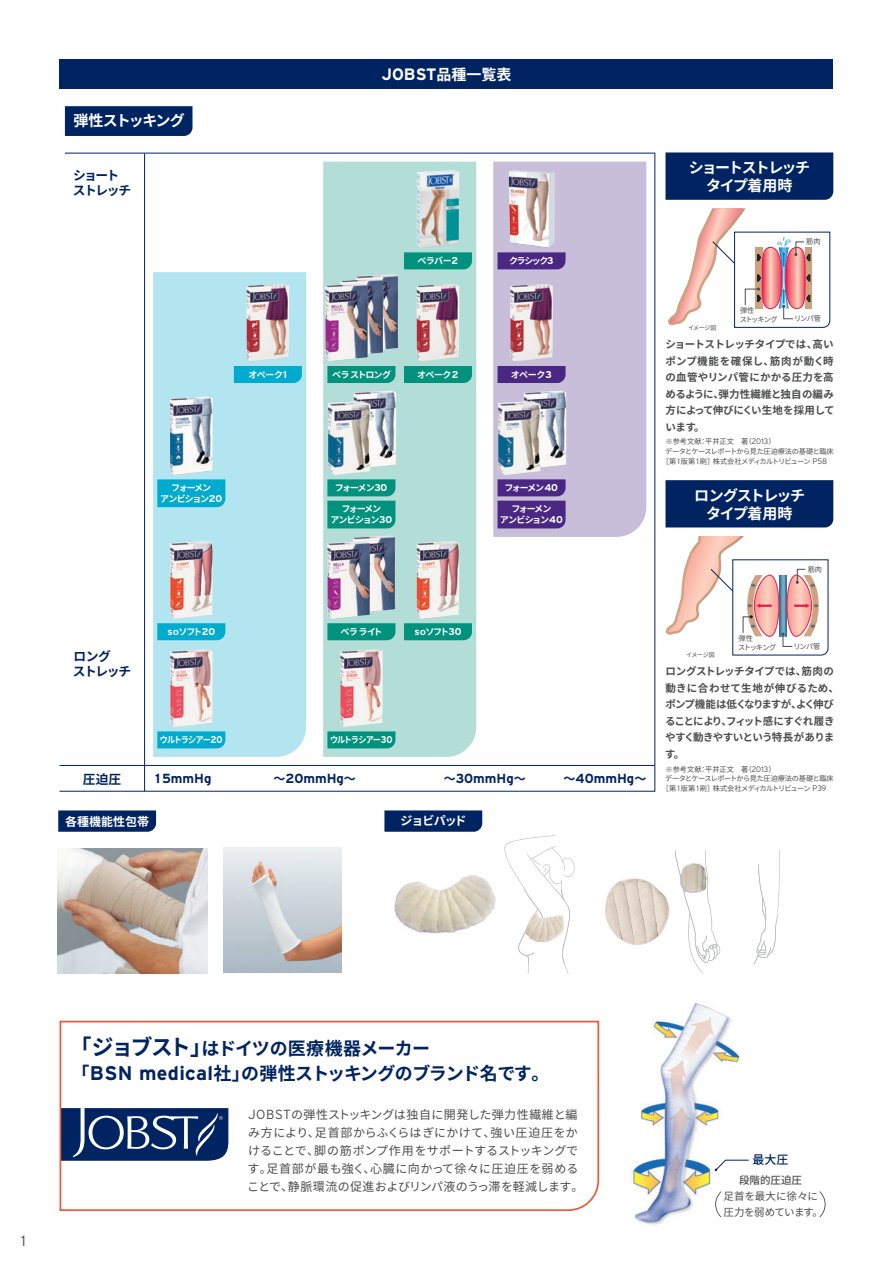
<style>
.page{position:relative;width:893px;height:1263px;background:#fff}
.page>*{position:absolute;margin:0;border:0;box-sizing:border-box;transform-origin:0 0}
.t1{font:700 18px/25.2px "Noto Sans CJ Kjp";letter-spacing:-.035em;color:#002361}
.t2{font:700 16.5px "Interstate";color:#fff}
.t3{font:700 15px/18px "Noto Sans CJ Kjp";letter-spacing:-.09em;color:#fff;text-align:center}
.t4{font:300 14.85px "Interstate";color:#4b4c4d}
.t5{font:700 13.2px "Interstate";color:#002361}
.t6{font:700 12.75px/15.6px "Noto Sans CJ Kjp";letter-spacing:-.1em;color:#002361}
.t7{font:700 12.75px/15.6px "Noto Sans CJ Kjp";letter-spacing:-.12em;color:#002361}
.t8{font:12px/18px "Noto Sans CJ Kjp";letter-spacing:.02em;color:#4b4c4d}
.t9{font:700 12px "Noto Sans CJ Kjp";color:#fff}
.t10{font:500 12px "Noto Sans CJ Kjp";color:#002361}
.t11{font:700 10.5px/16.5px "Noto Sans CJ Kjp";letter-spacing:-.03em;color:#4b4c4d;text-align:justify}
.t12{font:10.5px/15.3px "Noto Sans CJ Kjp";letter-spacing:-.01em;color:#4b4c4d}
.t13{font:500 10.5px "Noto Sans CJ Kjp";color:#4b4c4d}
.t14{font:700 9px/10.8px "Noto Sans CJ Kjp";letter-spacing:-.105em;color:#fff;text-align:center}
.t15{font:700 9px "Noto Sans CJ Kjp";letter-spacing:-.105em;color:#fff;scale:.9 1}
.t16{font:700 9px "Noto Sans CJ Kjp";letter-spacing:-.08em;color:#fff}
.t17{font:7.2px "Noto Sans CJ Kjp";letter-spacing:-.07em;color:#4b4c4d}
.t18{font:7.2px "Noto Sans CJ Kjp";letter-spacing:-.1em;color:#4b4c4d}
.t19{font:7.2px "Noto Sans CJ Kjp";color:#4b4c4d}
.t20{font:7.2px/8.6px "Noto Sans CJ Kjp";letter-spacing:-.125em;color:#4b4c4d}
.t21{font:7.2px/8.6px "Noto Sans CJ Kjp";letter-spacing:-.11em;color:#4b4c4d}
.t22{font:6px "Noto Sans CJ Kjp";letter-spacing:-.05em;color:#4b4c4d}
.s1{font-family:"Noto Sans CJ Kjp";font-size:15px}
.s2{font-family:"Interstate";font-size:9.9px}
.s3{font-family:"Interstate";font-weight:300;font-size:7.95px}
.s4{font-family:"Noto Sans CJ Kjp";font-size:12px}
.s5{font-size:21.75px}
.s6{font-family:"Interstate";font-size:19.8px}
.s7{font-family:"Interstate";font-weight:300;font-size:13.2px}
</style>
<div class="page">
<svg style="left:323px;top:162px;width:153px;height:595px;background:#b2dcd6"></svg>
<div style="left:493px;top:162px;width:153px;height:375px;background:#c9beda"></div>
<div style="left:153px;top:272px;width:153px;height:485px;background:#b3e5f0"></div>
<img style="left:170px;top:541px;width:43px;height:78px">
<img style="left:417px;top:541px;width:42px;height:78px">
<img style="left:353px;top:536px;width:42px;height:77px">
<img style="left:356px;top:274px;width:42px;height:78px">
<img style="left:341px;top:279px;width:42px;height:78px">
<img style="left:325px;top:284px;width:43px;height:77px">
<img style="left:247px;top:284px;width:42px;height:78px">
<img style="left:417px;top:284px;width:42px;height:78px">
<img style="left:510px;top:284px;width:43px;height:78px">
<img style="left:170px;top:397px;width:43px;height:78px">
<img style="left:354px;top:391px;width:42px;height:78px">
<img style="left:328px;top:401px;width:43px;height:74px">
<img style="left:524px;top:391px;width:42px;height:78px">
<img style="left:498px;top:401px;width:43px;height:74px">
<img style="left:170px;top:649px;width:43px;height:78px">
<img style="left:340px;top:649px;width:43px;height:78px">
<img style="left:417px;top:172px;width:1px;height:54px">
<img style="left:327px;top:541px;width:43px;height:78px">
<svg style="left:59px;top:1020px;width:541px;height:191px"></svg>
<hr style="left:60px;top:765px;width:595px;height:1px;background:#002361">
<hr style="left:60px;top:791px;width:595px;height:1px;background:#002361">
<hr style="left:144px;top:154px;width:1px;height:637px;background:#002361">
<hr style="left:654px;top:153px;width:1px;height:639px;background:#002361">
<div style="left:60px;top:60px;width:773px;height:29px;background:#002361"></div>
<svg style="left:404px;top:252px;width:68px;height:17px"></svg>
<svg style="left:384px;top:810px;width:98px;height:22px;background:#0b2c67"></svg>
<svg style="left:327px;top:366px;width:68px;height:17px"></svg>
<svg style="left:327px;top:623px;width:68px;height:17px"></svg>
<svg style="left:497px;top:479px;width:69px;height:49px;background:#58388d"></svg>
<svg style="left:327px;top:479px;width:68px;height:49px;background:#139a86"></svg>
<div style="left:157px;top:479px;width:68px;height:28px;background:#00abcd"></div>
<svg style="left:234px;top:366px;width:68px;height:17px"></svg>
<svg style="left:404px;top:366px;width:68px;height:17px"></svg>
<svg style="left:497px;top:366px;width:69px;height:17px"></svg>
<svg style="left:497px;top:252px;width:69px;height:17px"></svg>
<svg style="left:157px;top:731px;width:68px;height:17px"></svg>
<svg style="left:327px;top:731px;width:68px;height:17px"></svg>
<svg style="left:157px;top:623px;width:68px;height:17px"></svg>
<svg style="left:404px;top:623px;width:68px;height:17px"></svg>
<svg style="left:670px;top:208px;width:161px;height:120px"></svg>
<svg style="left:668px;top:536px;width:161px;height:120px"></svg>
<svg style="left:504px;top:835px;width:71px;height:138px"></svg>
<img style="left:394px;top:875px;width:102px;height:59px">
<svg style="left:675px;top:851px;width:45px;height:122px"></svg>
<svg style="left:754px;top:851px;width:26px;height:113px"></svg>
<img style="left:605px;top:873px;width:71px;height:76px">
<img style="left:629px;top:1003px;width:120px;height:222px">
<svg style="left:715px;top:1160px;width:34px;height:11px"></svg>
<svg style="left:715px;top:1191px;width:6px;height:26px"></svg>
<svg style="left:819px;top:1191px;width:7px;height:26px"></svg>
<hr style="left:65px;top:153px;width:590px;height:1px;background:#002361">
<svg style="left:58px;top:810px;width:98px;height:22px;background:#0a2c67"></svg>
<img style="left:224px;top:848px;width:118px;height:125px">
<img style="left:57px;top:849px;width:151px;height:124px">
<div style="left:65px;top:106px;width:127px;height:30px;background:#002361"></div>
<div style="left:665px;top:152px;width:168px;height:48px;background:#002361"></div>
<div style="left:665px;top:480px;width:168px;height:47px;background:#002361"></div>
<img style="left:508px;top:170px;width:47px;height:78px">
<h3 class="t3" style="left:73px;top:112px;width:113px">弾性ストッキング</h3>
<p class="t7" style="left:73px;top:167px;width:60px">ショートストレッチ</p>
<h2 class="t2" style="left:381px;top:64px;width:132px">JOBST<span class="s1">品種一覧表</span></h2>
<p class="t14" style="left:418px;top:256px;width:42px">ベラバー<span class="s2">2</span></p>
<p class="t14" style="left:509px;top:256px;width:46px">クラシック<span class="s2">3</span></p>
<p class="t16" style="left:332px;top:369px;width:61px">ベラストロング</p>
<p class="t14" style="left:249px;top:369px;width:40px">オペーク<span class="s2">1</span></p>
<p class="t14" style="left:417px;top:369px;width:43px">オペーク<span class="s2">2</span></p>
<p class="t14" style="left:511px;top:369px;width:42px">オペーク<span class="s2">3</span></p>
<p class="t14" style="left:171px;top:482px;width:41px">フォーメン</p>
<p class="t14" style="left:335px;top:483px;width:54px">フォーメン<span class="s2">30</span></p>
<p class="t14" style="left:160px;top:493px;width:64px">アンビション<span class="s2">20</span></p>
<p class="t14" style="left:330px;top:503px;width:63px">フォーメン<br>アンビション<span class="s2">30</span></p>
<p class="t14" style="left:504px;top:483px;width:55px">フォーメン<span class="s2">40</span></p>
<p class="t14" style="left:500px;top:503px;width:64px">フォーメン<br>アンビション<span class="s2">40</span></p>
<h3 class="t3" style="left:689px;top:159px;width:123px">ショートストレッチタイプ着用時</h3>
<p class="t17" style="left:806px;top:237px;width:16px">筋肉</p>
<p class="t22" style="left:688px;top:324px;width:30px">イメージ図</p>
<p class="t20" style="left:740px;top:307px;width:40px">弾性<br>ストッキング</p>
<p class="t17" style="left:794px;top:314px;width:28px">リンパ管</p>
<p class="t11" style="left:665px;top:336px;width:171px">ショートストレッチタイプでは、高いポンプ機能を確保し、筋肉が動く時の血管やリンパ管にかかる圧力を高めるように、弾力性繊維と独自の編み方によって伸びにくい生地を採用しています。</p>
<p class="t19" style="left:665px;top:437px;width:112px">※参考文献：平井正文　著（<span class="s3">2013</span>）</p>
<p class="t17" style="left:665px;top:447px;width:170px">データとケースレポートから見た圧迫療法の基礎と臨床</p>
<p class="t18" style="left:662px;top:457px;width:167px">［第 <span class="s3">1</span> 版第 <span class="s3">1</span> 刷］株式会社メディカルトリビューン <span class="s3">P58</span></p>
<h3 class="t3" style="left:694px;top:486px;width:112px">ロングストレッチタイプ着用時</h3>
<p class="t17" style="left:808px;top:565px;width:16px">筋肉</p>
<p class="t6" style="left:73px;top:648px;width:60px">ロング<br>ストレッチ</p>
<p class="t6" style="left:83px;top:771px;width:40px">圧迫圧</p>
<p class="t14" style="left:341px;top:627px;width:43px">ベラライト</p>
<p class="t14" style="left:168px;top:627px;width:49px"><span class="s2">s</span>ｏソフト<span class="s2">20</span></p>
<p class="t14" style="left:414px;top:627px;width:49px"><span class="s2">s</span>ｏソフト<span class="s2">30</span></p>
<p class="t15" style="left:160px;top:735px;width:71px">ウルトラシアー<span class="s2">20</span></p>
<p class="t15" style="left:330px;top:735px;width:71px">ウルトラシアー<span class="s2">30</span></p>
<p class="t5" style="left:155px;top:770px;width:58px">15mmHg</p>
<p class="t5" style="left:273px;top:770px;width:84px"><span class="s4">～</span>20mmHg<span class="s4">～</span></p>
<p class="t5" style="left:444px;top:770px;width:84px"><span class="s4">～</span>30mmHg<span class="s4">～</span></p>
<p class="t5" style="left:564px;top:770px;width:84px"><span class="s4">～</span>40mmHg<span class="s4">～</span></p>
<p class="t9" style="left:65px;top:814px;width:85px">各種機能性包帯</p>
<p class="t9" style="left:401px;top:814px;width:68px">ジョビパッド</p>
<p class="t22" style="left:686px;top:652px;width:30px">イメージ図</p>
<p class="t21" style="left:738px;top:634px;width:40px">弾性<br>ストッキング</p>
<p class="t17" style="left:793px;top:642px;width:28px">リンパ管</p>
<p class="t11" style="left:665px;top:663px;width:175px;text-align:left">ロングストレッチタイプでは、筋肉の動きに合わせて生地が伸びるため、ポンプ機能は低くなりますが、よく伸びることにより、フィット感にすぐれ履きやすく動きやすいという特長があります。</p>
<p class="t19" style="left:665px;top:765px;width:112px">※参考文献：平井正文　著（<span class="s3">2013</span>）</p>
<p class="t17" style="left:665px;top:775px;width:170px">データとケースレポートから見た圧迫療法の基礎と臨床</p>
<p class="t18" style="left:662px;top:784px;width:166px">［第 <span class="s3">1</span> 版第 <span class="s3">1</span> 刷］株式会社メディカルトリビューン <span class="s3">P39</span></p>
<h3 class="t4" style="left:21px;top:1231px;width:6px">1</h3>
<h1 class="t1" style="left:70px;top:1036px;width:481px"><span class="s5">「ジョブスト」</span>はドイツの医療機器メーカー<br>「<span class="s6">BSN medical</span>社」の弾性ストッキングのブランド名です。</h1>
<p class="t8" style="left:247px;top:1105px;width:338px"><span class="s7">JOBST</span>の弾性ストッキングは独自に開発した弾力性繊維と編み方により、足首部からふくらはぎにかけて、強い圧迫圧をかけることで、脚の筋ポンプ作用をサポートするストッキングです。足首部が最も強く、心臓に向かって徐々に圧迫圧を弱めることで、静脈環流の促進およびリンパ液のうっ滞を軽減します。</p>
<p class="t10" style="left:752px;top:1153px;width:37px">最大圧</p>
<p class="t13" style="left:739px;top:1174px;width:64px">段階的圧迫圧</p>
<p class="t12" style="left:723px;top:1189px;width:101px">足首を最大に徐々に圧力を弱めています。</p>
</div>
